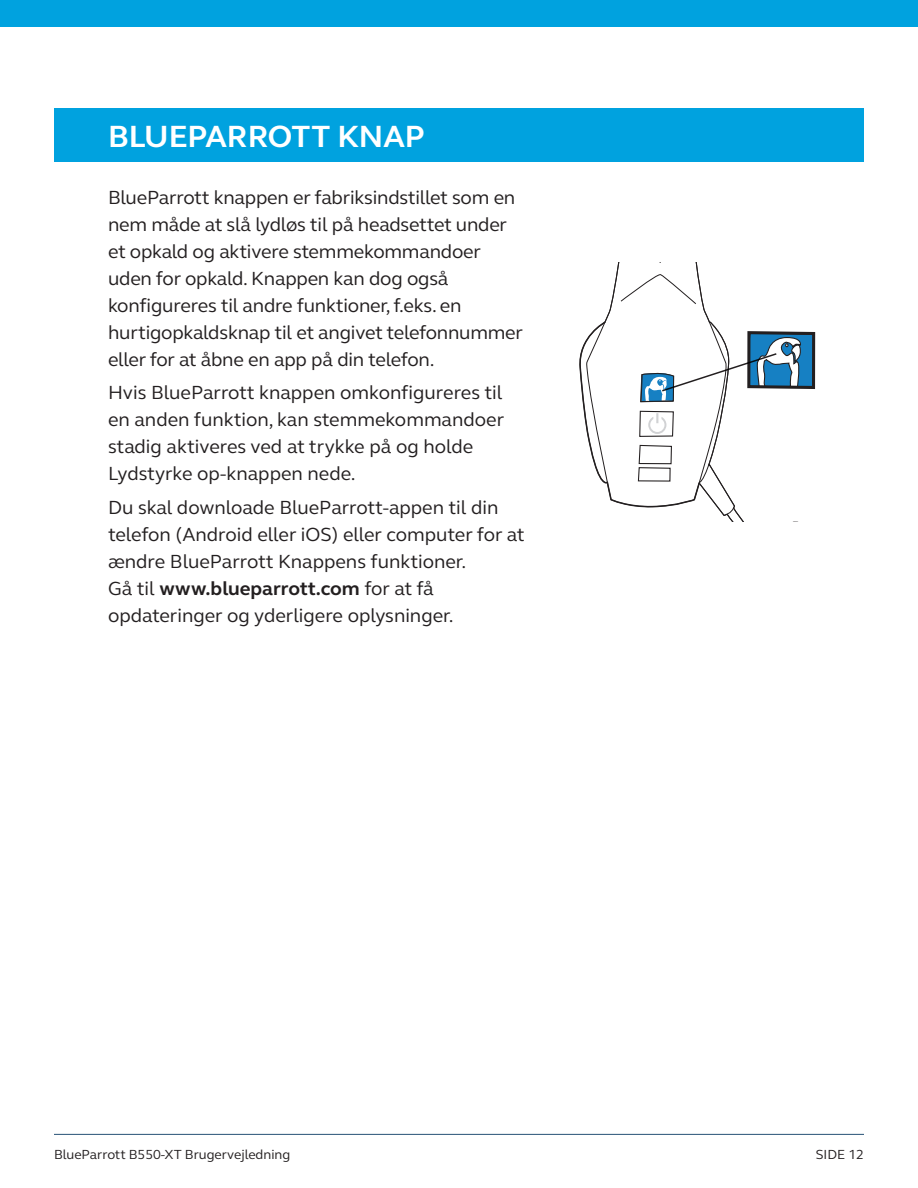
<style>
.page{position:relative;width:918px;height:1188px;background:#fff}
.page>*{position:absolute;margin:0;border:0;box-sizing:border-box;transform-origin:0 0}
.UG_Header{font:700 31.5px "GN Elliot";color:#fff}
.UG_Body_Copy{font:19.5px/27px "GN Elliot";letter-spacing:-.01em;color:#231f20}
.t1{font:13.5px "GN Elliot";color:#231f20}
.s1{font-weight:700}
</style>
<div class="page">
<div style="left:0;top:0;width:918px;height:27px;background:#00a2df"></div>
<hr style="left:54px;top:1134px;width:810px;height:1px;background:#265176">
<div style="left:54px;top:108px;width:810px;height:54px;background:#00a2df"></div>
<svg style="left:579px;top:262px;width:237px;height:260px"></svg>
<p class="UG_Header" style="left:108px;top:115px;width:318px">BLUEPARROTT KNAP</p>
<p class="UG_Body_Copy" style="left:108px;top:183px;width:417px">BlueParrott knappen er fabriksindstillet som en nem måde at slå lydløs til på headsettet under et opkald og aktivere stemmekommandoer uden for opkald. Knappen kan dog også konfigureres til andre funktioner, f.eks. en hurtigopkaldsknap til et angivet telefonnummer eller for at åbne en app på din telefon.</p>
<p class="UG_Body_Copy" style="left:108px;top:379px;width:398px">Hvis BlueParrott knappen omkonfigureres til en anden funktion, kan stemmekommandoer stadig aktiveres ved at trykke på og holde Lydstyrke op-knappen nede.</p>
<p class="UG_Body_Copy" style="left:108px;top:494px;width:418px">Du skal downloade BlueParrott-appen til din telefon (Android eller iOS) eller computer for at ændre BlueParrott Knappens funktioner.<br>Gå til <span class="s1">www.blueparrott.com</span> for at få opdateringer og yderligere oplysninger.</p>
<p class="t1" style="left:54px;top:1146px;width:238px">BlueParrott B550-XT Brugervejledning</p>
<p class="t1" style="left:816px;top:1146px;width:50px">SIDE 12</p>
</div>
